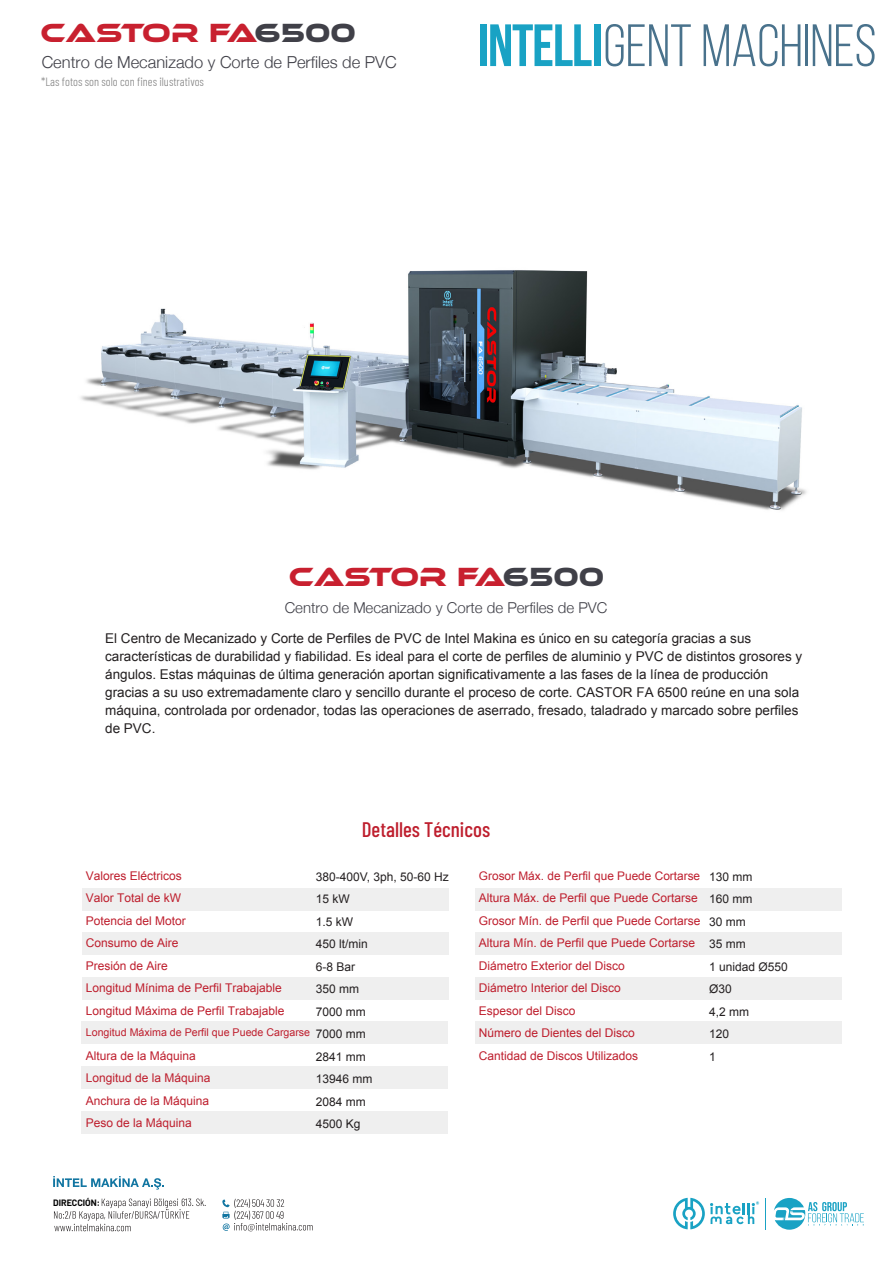
<style>
.page{position:relative;width:893px;height:1263px;background:#fff}
.page>*{position:absolute;margin:0;border:0;box-sizing:border-box;transform-origin:0 0}
.t1{font:27px "Ethnocentric Rg";color:#c8202f}
.t2{font:500 21px "Barlow Condensed";color:#be1e2d}
.t3{font:300 16.5px "Helvetica Neue";color:#404048}
.t4{font:300 15px "Helvetica Neue";color:#404048}
.t5{font:13.5px/18px "Arial";color:#231f20}
.t6{font:12px/22.5px "Arial";color:#be1e2d}
.t7{font:12px/22.5px "Arial";color:#231f20}
.t8{font:300 12px "Barlow Condensed";color:#7e7e7e}
.t9{font:11.85px "Arial";color:#be1e2d}
.t10{font:10.65px "Arial";color:#be1e2d}
.t11{font:700 9px "Barlow";color:#000}
.s1{color:#404048}
</style>
<div class="page">
<svg style="left:53px;top:1176px;width:111px;height:13px"></svg>
<svg style="left:222px;top:1199px;width:91px;height:32px"></svg>
<div style="left:480px;top:24px;width:7px;height:42px;background:#19a2c4"></div>
<svg style="left:490px;top:24px;width:102px;height:42px"></svg>
<div style="left:594px;top:24px;width:7px;height:42px;background:#19a2c4"></div>
<svg style="left:606px;top:24px;width:85px;height:42px"></svg>
<svg style="left:704px;top:24px;width:96px;height:42px"></svg>
<hr style="left:805px;top:24px;width:3px;height:42px;background:#49728c">
<svg style="left:813px;top:24px;width:62px;height:42px"></svg>
<svg style="left:673px;top:1198px;width:86px;height:31px"></svg>
<svg style="left:774px;top:1198px;width:90px;height:32px"></svg>
<hr style="left:765px;top:1198px;width:1px;height:31px;background:#19a2c4">
<div style="left:82px;top:888px;width:367px;height:22px;background:#efefef"></div>
<div style="left:82px;top:933px;width:367px;height:22px;background:#efefef"></div>
<div style="left:82px;top:977px;width:367px;height:22px;background:#efefef"></div>
<div style="left:82px;top:1022px;width:366px;height:22px;background:#efefef"></div>
<div style="left:82px;top:1066px;width:366px;height:23px;background:#efefef"></div>
<div style="left:82px;top:1111px;width:366px;height:22px;background:#efefef"></div>
<div style="left:475px;top:888px;width:367px;height:22px;background:#efefef"></div>
<div style="left:475px;top:933px;width:367px;height:22px;background:#efefef"></div>
<div style="left:475px;top:977px;width:367px;height:22px;background:#efefef"></div>
<div style="left:475px;top:1022px;width:366px;height:22px;background:#efefef"></div>
<img style="left:80px;top:270px;width:727px;height:240px">
<svg style="left:54px;top:1198px;width:152px;height:33px"></svg>
<h1 class="t1" style="left:41px;top:16px;width:317px">CASTOR FA<span class="s1">6500</span></h1>
<p class="t3" style="left:42px;top:48px;width:356px">Centro de Mecanizado y Corte de Perfiles de PVC</p>
<p class="t8" style="left:41px;top:73px;width:164px">*Las fotos son solo con fines ilustrativos</p>
<h1 class="t1" style="left:289px;top:560px;width:317px">CASTOR FA<span class="s1">6500</span></h1>
<p class="t4" style="left:285px;top:595px;width:324px">Centro de Mecanizado y Corte de Perfiles de PVC</p>
<p class="t5" style="left:105px;top:629px;width:699px">El Centro de Mecanizado y Corte de Perfiles de PVC de Intel Makina es único en su categoría gracias a sus características de durabilidad y fiabilidad. Es ideal para el corte de perfiles de aluminio y PVC de distintos grosores y ángulos. Estas máquinas de última generación aportan significativamente a las fases de la línea de producción gracias a su uso extremadamente claro y sencillo durante el proceso de corte. CASTOR FA 6500 reúne en una sola máquina, controlada por ordenador, todas las operaciones de aserrado, fresado, taladrado y marcado sobre perfiles de PVC.</p>
<h2 class="t2" style="left:362px;top:815px;width:130px">Detalles Técnicos</h2>
<p class="t7" style="left:316px;top:865px;width:134px">380-400V, 3ph, 50-60 Hz<br>15 kW<br>1.5 kW<br>450 lt/min<br>6-8 Bar<br>350 mm<br>7000 mm<br>7000 mm<br>2841 mm<br>13946 mm<br>2084 mm<br>4500 Kg</p>
<p class="t9" style="left:479px;top:868px;width:223px">Grosor Máx. de Perfil que Puede Cortarse</p>
<p class="t6" style="left:86px;top:864px;width:200px">Valores Eléctricos<br>Valor Total de kW<br>Potencia del Motor<br>Consumo de Aire<br>Presión de Aire<br>Longitud Mínima de Perfil Trabajable<br>Longitud Máxima de Perfil Trabajable</p>
<p class="t10" style="left:86px;top:1026px;width:226px">Longitud Máxima de Perfil que Puede Cargarse</p>
<p class="t6" style="left:86px;top:1044px;width:126px">Altura de la Máquina<br>Longitud de la Máquina<br>Anchura de la Máquina<br>Peso de la Máquina</p>
<p class="t6" style="left:479px;top:887px;width:223px">Altura Máx. de Perfil que Puede Cortarse<br>Grosor Mín. de Perfil que Puede Cortarse<br>Altura Mín. de Perfil que Puede Cortarse<br>Diámetro Exterior del Disco<br>Diámetro Interior del Disco<br>Espesor del Disco<br>Número de Dientes del Disco<br>Cantidad de Discos Utilizados</p>
<p class="t7" style="left:709px;top:865px;width:80px">130 mm<br>160 mm<br>30 mm<br>35 mm<br>1 unidad Ø550<br>Ø30<br>4,2 mm<br>120<br>1</p>
<p class="t11" style="left:53px;top:1196px;width:48px">DIRECCIÓN:</p>
</div>
